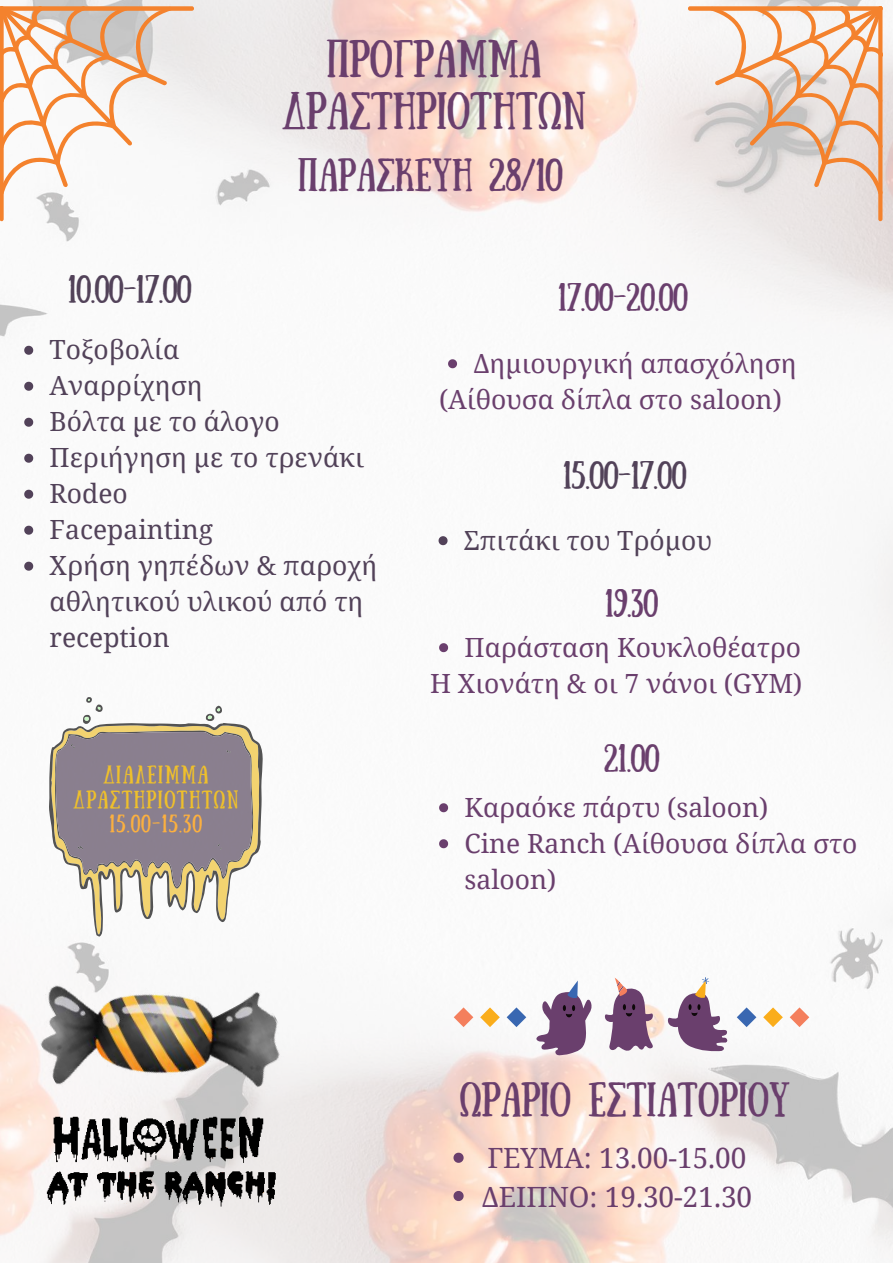
<style>
.page{position:relative;width:893px;height:1264px;background:#fff}
.page>*{position:absolute;margin:0;border:0;box-sizing:border-box;transform-origin:0 0}
.t1{font:37.35px/51.8px "Sunday";color:#6a3f6d;text-align:center}
.t2{font:34.5px "Sunday";color:#6a3f6d}
.t3{font:32.85px "Sunday";color:#6a3f6d}
.t4{font:27.9px/38.2px "Noto Serif";color:#6a3f6d}
.t5{font:27.9px "Sunday";color:#524259}
.t6{font:27.9px "Sunday";color:#6a3f6d}
.t7{font:26.4px/36px "Noto Serif";color:#6a3f6d}
.t8{font:26.4px/36px "Noto Serif";color:#524259}
.t9{font:18px/24.8px "Sunday";letter-spacing:.08em;color:#efc02b;text-align:center}
.t10{font:18px "Sunday";letter-spacing:.08em;color:#fbb040}
</style>
<div class="page">
<img style="left:0;top:0;width:892px;height:1262px">
<svg style="left:0;top:6px;width:172px;height:215px"></svg>
<div style="left:0;top:6px;width:193px;height:5px;background:#f4822d;border-radius:2px"></div>
<svg style="left:689px;top:6px;width:193px;height:215px"></svg>
<img style="left:27px;top:1170px;width:273px;height:49px">
<svg style="left:51px;top:697px;width:208px;height:25px"></svg>
<svg style="left:49px;top:722px;width:214px;height:160px;background:#9c9191"></svg>
<svg style="left:453px;top:977px;width:356px;height:78px"></svg>
<img style="left:5px;top:882px;width:295px;height:288px">
<svg style="left:448px;top:359px;width:9px;height:9px"></svg>
<svg style="left:439px;top:803px;width:9px;height:9px"></svg>
<svg style="left:439px;top:839px;width:9px;height:9px"></svg>
<svg style="left:439px;top:643px;width:9px;height:9px"></svg>
<svg style="left:453px;top:1152px;width:10px;height:10px"></svg>
<svg style="left:453px;top:1190px;width:10px;height:10px"></svg>
<svg style="left:24px;top:346px;width:9px;height:9px"></svg>
<svg style="left:24px;top:382px;width:9px;height:9px"></svg>
<svg style="left:24px;top:418px;width:9px;height:9px"></svg>
<svg style="left:24px;top:454px;width:9px;height:9px"></svg>
<svg style="left:24px;top:489px;width:9px;height:9px"></svg>
<svg style="left:24px;top:525px;width:9px;height:9px"></svg>
<svg style="left:24px;top:561px;width:9px;height:9px"></svg>
<svg style="left:438px;top:536px;width:9px;height:9px"></svg>
<h1 class="t1" style="left:282px;top:33px;width:306px">προγραμμα δραστηριοτητων</h1>
<p class="t5" style="left:69px;top:274px;width:124px">10.00-17.00</p>
<p class="t3" style="left:298px;top:158px;width:266px">ΠΑΡΑΣΚΕΥΗ 28/10</p>
<p class="t6" style="left:558px;top:283px;width:130px">17.00-20.00</p>
<p class="t8" style="left:50px;top:331px;width:329px">Τοξοβολία<br>Αναρρίχηση<br>Βόλτα με το άλογο<br>Περιήγηση με το τρενάκι<br>Rodeo<br>Facepainting<br>Χρήση γηπέδων &amp; παροχή αθλητικού υλικού από τη reception</p>
<p class="t9" style="left:73px;top:762px;width:167px">διαλειμμα δραστηριοτητων</p>
<p class="t10" style="left:110px;top:814px;width:94px">15.00-15.30</p>
<p class="t7" style="left:439px;top:344px;width:359px;text-indent:34px">Δημιουργική απασχόληση (Αίθουσα δίπλα στο saloon)</p>
<p class="t5" style="left:563px;top:461px;width:124px">15.00-17.00</p>
<p class="t8" style="left:464px;top:521px;width:249px">Σπιτάκι του Τρόμου</p>
<p class="t6" style="left:605px;top:589px;width:54px">19.30</p>
<p class="t7" style="left:430px;top:628px;width:374px;text-align:right">Παράσταση Κουκλοθέατρο<br>H Χιονάτη &amp; οι 7 νάνοι (GYM)</p>
<p class="t6" style="left:604px;top:744px;width:57px">21.00</p>
<p class="t7" style="left:464px;top:788px;width:394px">Καραόκε πάρτυ (saloon)<br>Cine Ranch (Αίθουσα δίπλα στο saloon)</p>
<h2 class="t2" style="left:460px;top:1082px;width:331px">ΩΡΑΡΙΟ ΕΣΤΙΑΤΟΡΙΟΥ</h2>
<p class="t4" style="left:482px;top:1138px;width:272px">ΓΕΥΜΑ: 13.00-15.00<br>ΔΕΙΠΝΟ: 19.30-21.30</p>
</div>
